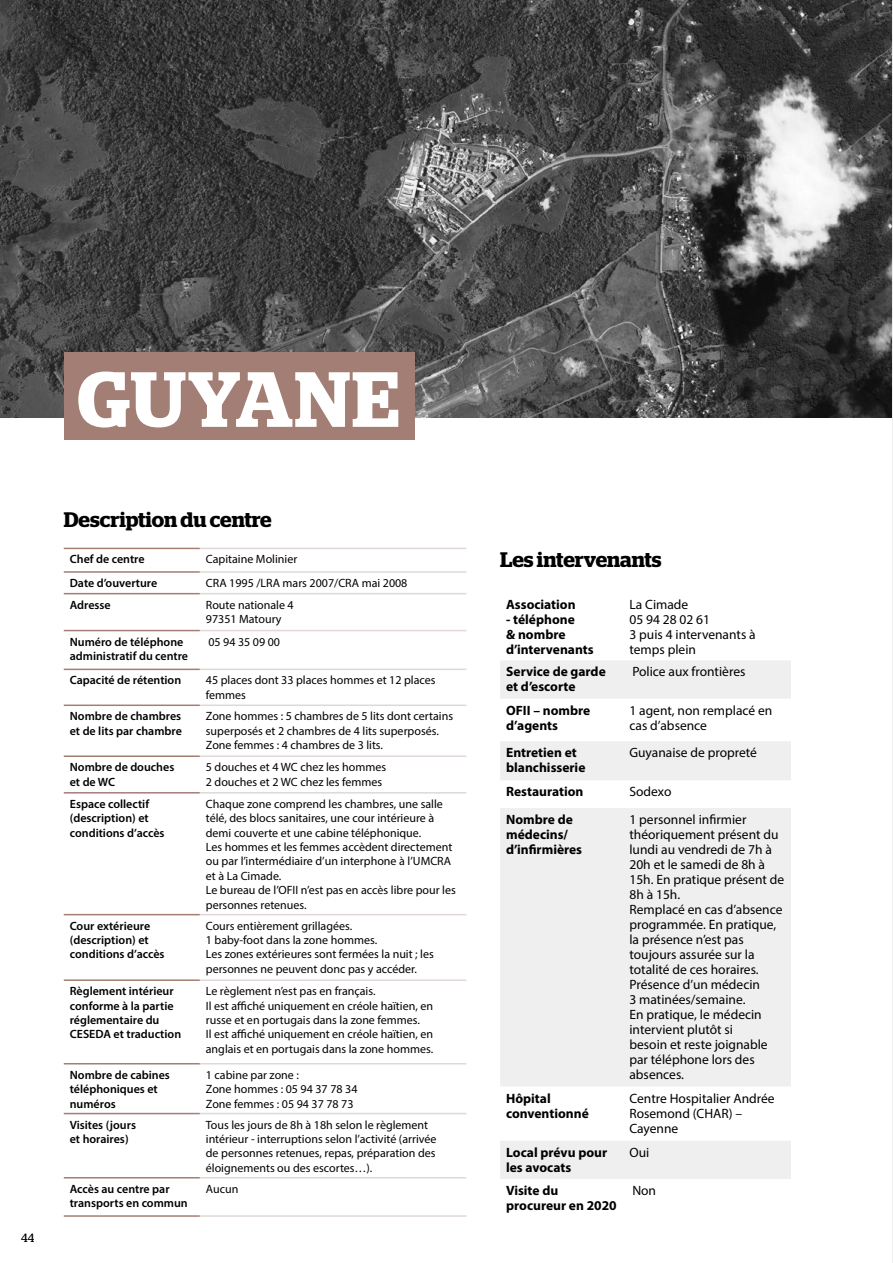
<style>
.page{position:relative;width:893px;height:1263px;background:#fff}
.page>*{position:absolute;margin:0;border:0;box-sizing:border-box;transform-origin:0 0}
.t1{font:600 78px "Stag";letter-spacing:.02em;color:#fff}
.t2{font:600 21px "Stag";color:#000}
.t3{font:13.5px/15px "Myriad Pro";color:#000}
.t4{font:700 13.5px/15px "Myriad Pro";color:#000}
.t5{font:12px/14.4px "Myriad Pro";color:#000}
.t6{font:600 12px/14.4px "Myriad Pro";color:#000}
.t7{font:12px "Stag";color:#000}
</style>
<div class="page">
<img style="left:0;top:0;width:893px;height:418px">
<div style="left:64px;top:352px;width:351px;height:88px;background:#a37e74"></div>
<hr style="left:64px;top:548px;width:136px;height:1px;background:#a37e74">
<hr style="left:200px;top:548px;width:266px;height:1px;background:#dfd8d6">
<hr style="left:64px;top:571px;width:136px;height:2px;background:#a37e74">
<hr style="left:200px;top:571px;width:266px;height:2px;background:#dfd8d6">
<hr style="left:64px;top:593px;width:136px;height:1px;background:#a37e74">
<hr style="left:200px;top:593px;width:266px;height:1px;background:#dfd8d6">
<hr style="left:64px;top:630px;width:136px;height:1px;background:#a37e74">
<hr style="left:200px;top:630px;width:266px;height:1px;background:#dfd8d6">
<hr style="left:64px;top:669px;width:136px;height:1px;background:#a37e74">
<hr style="left:200px;top:669px;width:266px;height:1px;background:#dfd8d6">
<hr style="left:64px;top:704px;width:136px;height:2px;background:#a37e74">
<hr style="left:200px;top:704px;width:266px;height:2px;background:#dfd8d6">
<hr style="left:64px;top:755px;width:136px;height:2px;background:#a37e74">
<hr style="left:200px;top:755px;width:266px;height:2px;background:#dfd8d6">
<hr style="left:64px;top:792px;width:136px;height:1px;background:#a37e74">
<hr style="left:200px;top:792px;width:266px;height:1px;background:#dfd8d6">
<hr style="left:64px;top:914px;width:136px;height:1px;background:#a37e74">
<hr style="left:200px;top:914px;width:266px;height:1px;background:#dfd8d6">
<hr style="left:64px;top:979px;width:136px;height:2px;background:#a37e74">
<hr style="left:200px;top:979px;width:266px;height:2px;background:#dfd8d6">
<hr style="left:64px;top:1063px;width:136px;height:1px;background:#a37e74">
<hr style="left:64px;top:1113px;width:136px;height:1px;background:#a37e74">
<hr style="left:64px;top:1177px;width:136px;height:1px;background:#a37e74">
<hr style="left:64px;top:1215px;width:136px;height:2px;background:#a37e74">
<hr style="left:200px;top:1063px;width:266px;height:1px;background:#dfd8d6">
<hr style="left:200px;top:1113px;width:266px;height:1px;background:#dfd8d6">
<hr style="left:200px;top:1177px;width:266px;height:1px;background:#dfd8d6">
<hr style="left:200px;top:1215px;width:266px;height:2px;background:#dfd8d6">
<svg style="left:500px;top:660px;width:291px;height:519px;fill:#f0efef"></svg>
<h1 class="t1" style="left:77px;top:354px;width:323px">GUYANE</h1>
<p class="t7" style="left:21px;top:1230px;width:14px">44</p>
<h2 class="t2" style="left:64px;top:507px;width:209px">Description du centre</h2>
<p class="t6" style="left:70px;top:552px;width:76px">Chef de centre</p>
<p class="t5" style="left:206px;top:552px;width:93px">Capitaine Molinier</p>
<p class="t6" style="left:70px;top:575px;width:89px">Date d’ouverture</p>
<p class="t5" style="left:206px;top:575px;width:203px">CRA 1995 /LRA mars 2007/CRA mai 2008</p>
<p class="t6" style="left:70px;top:597px;width:43px">Adresse</p>
<p class="t5" style="left:206px;top:597px;width:89px">Route nationale 4<br>97351 Matoury</p>
<p class="t6" style="left:70px;top:634px;width:120px">Numéro de téléphone administratif du centre</p>
<p class="t5" style="left:208px;top:634px;width:73px">05 94 35 09 00</p>
<p class="t6" style="left:70px;top:673px;width:113px">Capacité de rétention</p>
<p class="t5" style="left:206px;top:673px;width:231px">45 places dont 33 places hommes et 12 places femmes</p>
<p class="t6" style="left:70px;top:709px;width:114px">Nombre de chambres et de lits par chambre</p>
<p class="t5" style="left:206px;top:709px;width:249px">Zone hommes : 5 chambres de 5 lits dont certains superposés et 2 chambres de 4 lits superposés.<br>Zone femmes : 4 chambres de 3 lits.</p>
<p class="t6" style="left:70px;top:760px;width:106px">Nombre de douches et de WC</p>
<p class="t5" style="left:206px;top:760px;width:182px">5 douches et 4 WC chez les hommes<br>2 douches et 2 WC chez les femmes</p>
<p class="t6" style="left:70px;top:796px;width:96px">Espace collectif (description) et conditions d’accès</p>
<p class="t5" style="left:206px;top:796px;width:251px">Chaque zone comprend les chambres, une salle télé, des blocs sanitaires, une cour intérieure à demi couverte et une cabine téléphonique.<br>Les hommes et les femmes accèdent directement ou par l’intermédiaire d’un interphone à l’UMCRA et à La Cimade.<br>Le bureau de l’OFII n’est pas en accès libre pour les personnes retenues.</p>
<p class="t6" style="left:70px;top:918px;width:96px">Cour extérieure (description) et conditions d’accès</p>
<p class="t5" style="left:206px;top:918px;width:230px">Cours entièrement grillagées.<br>1 baby-foot dans la zone hommes.<br>Les zones extérieures sont fermées la nuit ; les personnes ne peuvent donc pas y accéder.</p>
<p class="t6" style="left:70px;top:984px;width:113px">Règlement intérieur conforme à la partie réglementaire du<br>CESEDA et traduction</p>
<p class="t5" style="left:206px;top:984px;width:229px">Le règlement n’est pas en français.<br>Il est affiché uniquement en créole haïtien, en russe et en portugais dans la zone femmes.<br>Il est affiché uniquement en créole haïtien, en anglais et en portugais dans la zone hommes.</p>
<p class="t6" style="left:70px;top:1067px;width:102px">Nombre de cabines téléphoniques et numéros</p>
<p class="t5" style="left:206px;top:1067px;width:153px">1 cabine par zone :<br>Zone hommes : 05 94 37 78 34<br>Zone femmes : 05 94 37 78 73</p>
<p class="t6" style="left:70px;top:1117px;width:68px">Visites (jours et horaires)</p>
<p class="t5" style="left:206px;top:1117px;width:232px">Tous les jours de 8h à 18h selon le règlement intérieur - interruptions selon l’activité (arrivée de personnes retenues, repas, préparation des éloignements ou des escortes…).</p>
<p class="t6" style="left:70px;top:1181px;width:120px">Accès au centre par transports en commun</p>
<p class="t5" style="left:206px;top:1181px;width:34px">Aucun</p>
<h2 class="t2" style="left:500px;top:547px;width:163px">Les intervenants</h2>
<p class="t4" style="left:506px;top:597px;width:71px">Association</p>
<p class="t4" style="left:506px;top:612px;width:89px">- téléphone<br>&amp; nombre d’intervenants</p>
<p class="t3" style="left:629px;top:597px;width:128px">La Cimade<br>05 94 28 02 61<br>3 puis 4 intervenants à temps plein</p>
<p class="t4" style="left:506px;top:664px;width:101px">Service de garde et d’escorte</p>
<p class="t3" style="left:632px;top:664px;width:115px">Police aux frontières</p>
<p class="t4" style="left:506px;top:702px;width:86px">OFII – nombre d’agents</p>
<p class="t3" style="left:629px;top:703px;width:144px">1 agent, non remplacé en cas d’absence</p>
<p class="t4" style="left:506px;top:745px;width:81px">Entretien et blanchisserie</p>
<p class="t3" style="left:629px;top:745px;width:129px">Guyanaise de propreté</p>
<p class="t4" style="left:506px;top:784px;width:79px">Restauration</p>
<p class="t3" style="left:629px;top:784px;width:43px">Sodexo</p>
<p class="t4" style="left:506px;top:812px;width:78px">Nombre de médecins/ d’infirmières</p>
<p class="t3" style="left:629px;top:812px;width:156px">1 personnel infirmier théoriquement présent du lundi au vendredi de 7h à<br>20h et le samedi de 8h à<br>15h. En pratique présent de<br>8h à 15h.<br>Remplacé en cas d’absence programmée. En pratique, la présence n’est pas toujours assurée sur la totalité de ces horaires.<br>Présence d’un médecin<br>3 matinées/semaine.<br>En pratique, le médecin intervient plutôt si<br>besoin et reste joignable par téléphone lors des absences.</p>
<p class="t4" style="left:506px;top:1090px;width:84px">Hôpital conventionné</p>
<p class="t3" style="left:629px;top:1090px;width:147px">Centre Hospitalier Andrée<br>Rosemond (CHAR) –<br>Cayenne</p>
<p class="t4" style="left:506px;top:1144px;width:103px">Local prévu pour les avocats</p>
<p class="t3" style="left:629px;top:1144px;width:21px">Oui</p>
<p class="t4" style="left:506px;top:1182px;width:112px">Visite du procureur en 2020</p>
<p class="t3" style="left:632px;top:1183px;width:25px">Non</p>
</div>
